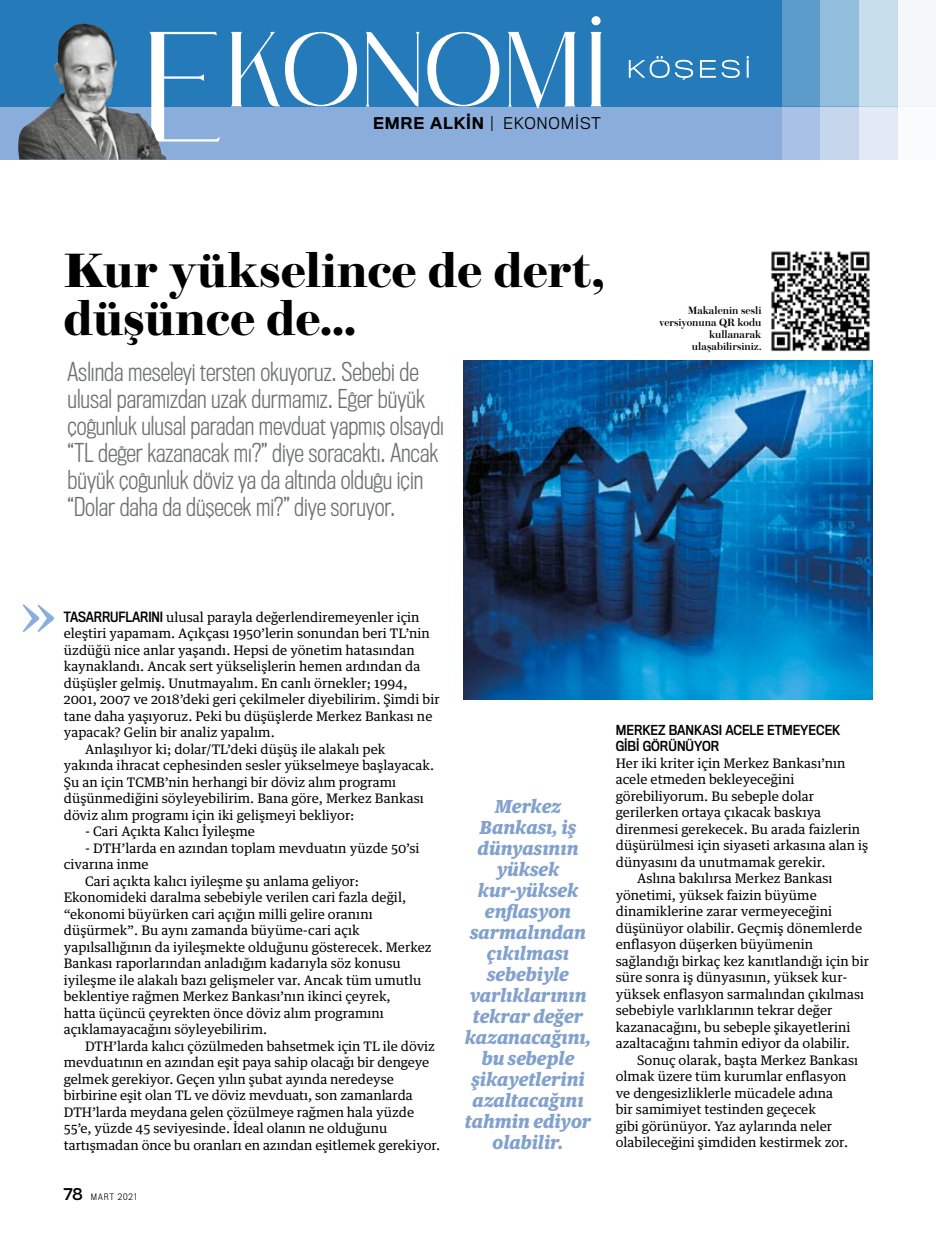
<style>
.page{position:relative;width:936px;height:1234px;background:#fff}
.page>*{position:absolute;margin:0;border:0;box-sizing:border-box;transform-origin:0 0}
.t1{font:700 48px/48px "Brunel Deck";color:#000}
.t2{font:300 24px/27px "Titling Gothic FB Cond";color:#6e6f6f}
.t3{font:italic 900 18px/21px "Guardian Text Egyp";letter-spacing:-.005em;color:#82a1cc;text-align:center}
.t4{font:300 15px "Titling Gothic FB Normal";letter-spacing:.05em;color:#000}
.t5{font:13.2px "Guardian Text Egyp";color:#000}
.t6{font:12.75px/16.5px "Titling Gothic FB Narrow Standard";color:#000}
.t7{font:500 10.5px/12px "Brunel Deck";color:#000;text-align:right}
.t8{font:300 8.25px "Titling Gothic FB Narrow";letter-spacing:.12em;color:#000}
.s1{font-weight:500}
.s2{font-family:"Titling Gothic FB Narrow Standard"}
.s3{font-family:"Titling Gothic FB Normal Standard";font-weight:400;font-size:15px}
</style>
<div class="page">
<div style="left:0;top:106px;width:781px;height:53px;background:#8baddc"></div>
<div style="left:781px;top:106px;width:39px;height:53px;background:#a8c1e4"></div>
<div style="left:820px;top:106px;width:38px;height:53px;background:#c5d6ed"></div>
<div style="left:858px;top:106px;width:39px;height:53px;background:#e2eaf6"></div>
<div style="left:897px;top:106px;width:38px;height:53px;background:#f9fbfd"></div>
<div style="left:0;top:0;width:781px;height:106px;background:#257bba"></div>
<div style="left:781px;top:0;width:39px;height:106px;background:#5b9ccb"></div>
<div style="left:820px;top:0;width:38px;height:106px;background:#92bddc"></div>
<div style="left:858px;top:0;width:39px;height:106px;background:#c9deed"></div>
<div style="left:897px;top:0;width:38px;height:106px;background:#f4f8fb"></div>
<svg style="left:166px;top:32px;width:54px;height:109px"></svg>
<svg style="left:427px;top:32px;width:72px;height:74px"></svg>
<svg style="left:231px;top:32px;width:126px;height:74px"></svg>
<svg style="left:590px;top:32px;width:11px;height:74px"></svg>
<svg style="left:507px;top:32px;width:68px;height:76px"></svg>
<svg style="left:365px;top:32px;width:54px;height:75px"></svg>
<div style="left:591px;top:16px;width:9px;height:9px;background:#fff;border-radius:50%"></div>
<svg style="left:628px;top:56px;width:120px;height:24px"></svg>
<svg style="left:23px;top:604px;width:31px;height:28px"></svg>
<img style="left:14px;top:23px;width:152px;height:136px">
<img style="left:463px;top:360px;width:409px;height:339px">
<img style="left:771px;top:251px;width:99px;height:101px">
<p class="t4" style="left:373px;top:115px;width:229px"><span class="s1">EMRE ALKİN</span> | EKONOMİST</p>
<h1 class="t1" style="left:64px;top:247px;width:542px">Kur yükselince de dert, düşünce de...</h1>
<p class="t2" style="left:67px;top:358px;width:378px">Aslında meseleyi tersten okuyoruz. Sebebi de ulusal paramızdan uzak durmamız. Eğer büyük çoğunluk ulusal paradan mevduat yapmış olsaydı “TL değer kazanacak mı?” diye soracaktı. Ancak büyük çoğunluk döviz ya da altında olduğu için “Dolar daha da düşecek mi?” diye soruyor.</p>
<p class="t7" style="left:659px;top:305px;width:104px">Makalenin sesli versiyonuna QR kodu kullanarak ulaşabilirsiniz.</p>
<p class="t5" style="left:64px;top:605px;width:357px"><span class="s2">TASARRUFLARINI</span> ulusal parayla değerlendiremeyenler için</p>
<p class="t5" style="left:64px;top:622px;width:367px">eleştiri yapamam. Açıkçası 1950’lerin sonundan beri TL’nin</p>
<p class="t5" style="left:64px;top:638px;width:352px">üzdüğü nice anlar yaşandı. Hepsi de yönetim hatasından</p>
<p class="t5" style="left:64px;top:655px;width:358px">kaynaklandı. Ancak sert yükselişlerin hemen ardından da</p>
<p class="t5" style="left:64px;top:671px;width:345px">düşüşler gelmiş. Unutmayalım. En canlı örnekler; 1994,</p>
<p class="t5" style="left:64px;top:688px;width:377px">2001, 2007 ve 2018’deki geri çekilmeler diyebilirim. Şimdi bir</p>
<p class="t5" style="left:64px;top:704px;width:370px">tane daha yaşıyoruz. Peki bu düşüşlerde Merkez Bankası ne</p>
<p class="t5" style="left:64px;top:721px;width:212px">yapacak? Gelin bir analiz yapalım.</p>
<p class="t5" style="left:85px;top:737px;width:302px">Anlaşılıyor ki; dolar/TL’deki düşüş ile alakalı pek</p>
<p class="t5" style="left:64px;top:754px;width:372px">yakında ihracat cephesinden sesler yükselmeye başlayacak.</p>
<p class="t5" style="left:64px;top:770px;width:334px">Şu an için TCMB’nin herhangi bir döviz alım programı</p>
<p class="t5" style="left:64px;top:787px;width:361px">düşünmediğini söyleyebilirim. Bana göre, Merkez Bankası</p>
<p class="t5" style="left:64px;top:803px;width:292px">döviz alım programı için iki gelişmeyi bekliyor:</p>
<p class="t5" style="left:85px;top:820px;width:171px">- Cari Açıkta Kalıcı İyileşme</p>
<p class="t5" style="left:85px;top:836px;width:336px">- DTH’larda en azından toplam mevduatın yüzde 50’si</p>
<p class="t5" style="left:64px;top:853px;width:86px">civarına inme</p>
<p class="t5" style="left:85px;top:869px;width:275px">Cari açıkta kalıcı iyileşme şu anlama geliyor:</p>
<p class="t5" style="left:64px;top:886px;width:344px">Ekonomideki daralma sebebiyle verilen cari fazla değil,</p>
<p class="t5" style="left:64px;top:902px;width:310px">“ekonomi büyürken cari açığın milli gelire oranını</p>
<p class="t5" style="left:64px;top:919px;width:297px">düşürmek”. Bu aynı zamanda büyüme-cari açık</p>
<p class="t5" style="left:64px;top:935px;width:369px">yapılsallığının da iyileşmekte olduğunu gösterecek. Merkez</p>
<p class="t5" style="left:64px;top:952px;width:338px">Bankası raporlarından anladığım kadarıyla söz konusu</p>
<p class="t5" style="left:64px;top:968px;width:359px">iyileşme ile alakalı bazı gelişmeler var. Ancak tüm umutlu</p>
<p class="t5" style="left:64px;top:985px;width:328px">beklentiye rağmen Merkez Bankası’nın ikinci çeyrek,</p>
<p class="t5" style="left:64px;top:1001px;width:321px">hatta üçüncü çeyrekten önce döviz alım programını</p>
<p class="t5" style="left:64px;top:1018px;width:205px">açıklamayacağını söyleyebilirim.</p>
<p class="t5" style="left:85px;top:1034px;width:351px">DTH’larda kalıcı çözülmeden bahsetmek için TL ile döviz</p>
<p class="t5" style="left:64px;top:1051px;width:367px">mevduatının en azından eşit paya sahip olacağı bir dengeye</p>
<p class="t5" style="left:64px;top:1067px;width:331px">gelmek gerekiyor. Geçen yılın şubat ayında neredeyse</p>
<p class="t5" style="left:64px;top:1084px;width:350px">birbirine eşit olan TL ve döviz mevduatı, son zamanlarda</p>
<p class="t5" style="left:64px;top:1100px;width:352px">DTH’larda meydana gelen çözülmeye rağmen hala yüzde</p>
<p class="t5" style="left:64px;top:1117px;width:325px">55’e, yüzde 45 seviyesinde. İdeal olanın ne olduğunu</p>
<p class="t5" style="left:64px;top:1133px;width:378px">tartışmadan önce bu oranları en azından eşitlemek gerekiyor.</p>
<p class="t8" style="left:64px;top:1191px;width:75px"><span class="s3">78</span> MART 2021</p>
<h3 class="t3" style="left:465px;top:793px;width:128px">Merkez<br>Bankası, iş dünyasının yüksek kur-yüksek enflasyon sarmalından çıkılması sebebiyle varlıklarının tekrar değer kazanacağını, bu sebeple şikayetlerini azaltacağını tahmin ediyor olabilir.</h3>
<p class="t6" style="left:615px;top:721px;width:226px">MERKEZ BANKASI ACELE ETMEYECEK<br>GİBİ GÖRÜNÜYOR</p>
<p class="t5" style="left:615px;top:751px;width:231px">Her iki kriter için Merkez Bankası’nın</p>
<p class="t5" style="left:615px;top:768px;width:180px">acele etmeden bekleyeceğini</p>
<p class="t5" style="left:615px;top:784px;width:200px">görebiliyorum. Bu sebeple dolar</p>
<p class="t5" style="left:615px;top:801px;width:207px">gerilerken ortaya çıkacak baskıya</p>
<p class="t5" style="left:615px;top:817px;width:246px">direnmesi gerekecek. Bu arada faizlerin</p>
<p class="t5" style="left:615px;top:834px;width:254px">düşürülmesi için siyaseti arkasına alan iş</p>
<p class="t5" style="left:615px;top:850px;width:211px">dünyasını da unutmamak gerekir.</p>
<p class="t5" style="left:637px;top:867px;width:197px">Aslına bakılırsa Merkez Bankası</p>
<p class="t5" style="left:615px;top:883px;width:202px">yönetimi, yüksek faizin büyüme</p>
<p class="t5" style="left:615px;top:900px;width:218px">dinamiklerine zarar vermeyeceğini</p>
<p class="t5" style="left:615px;top:916px;width:248px">düşünüyor olabilir. Geçmiş dönemlerde</p>
<p class="t5" style="left:615px;top:933px;width:199px">enflasyon düşerken büyümenin</p>
<p class="t5" style="left:615px;top:949px;width:255px">sağlandığı birkaç kez kanıtlandığı için bir</p>
<p class="t5" style="left:615px;top:966px;width:233px">süre sonra iş dünyasının, yüksek kur-</p>
<p class="t5" style="left:615px;top:982px;width:250px">yüksek enflasyon sarmalından çıkılması</p>
<p class="t5" style="left:615px;top:999px;width:218px">sebebiyle varlıklarının tekrar değer</p>
<p class="t5" style="left:615px;top:1015px;width:236px">kazanacağını, bu sebeple şikayetlerini</p>
<p class="t5" style="left:615px;top:1032px;width:236px">azaltacağını tahmin ediyor da olabilir.</p>
<p class="t5" style="left:637px;top:1048px;width:223px">Sonuç olarak, başta Merkez Bankası</p>
<p class="t5" style="left:615px;top:1065px;width:232px">olmak üzere tüm kurumlar enflasyon</p>
<p class="t5" style="left:615px;top:1081px;width:219px">ve dengesizliklerle mücadele adına</p>
<p class="t5" style="left:615px;top:1098px;width:202px">bir samimiyet testinden geçecek</p>
<p class="t5" style="left:615px;top:1114px;width:218px">gibi görünüyor. Yaz aylarında neler</p>
<p class="t5" style="left:615px;top:1131px;width:234px">olabileceğini şimdiden kestirmek zor.</p>
</div>
